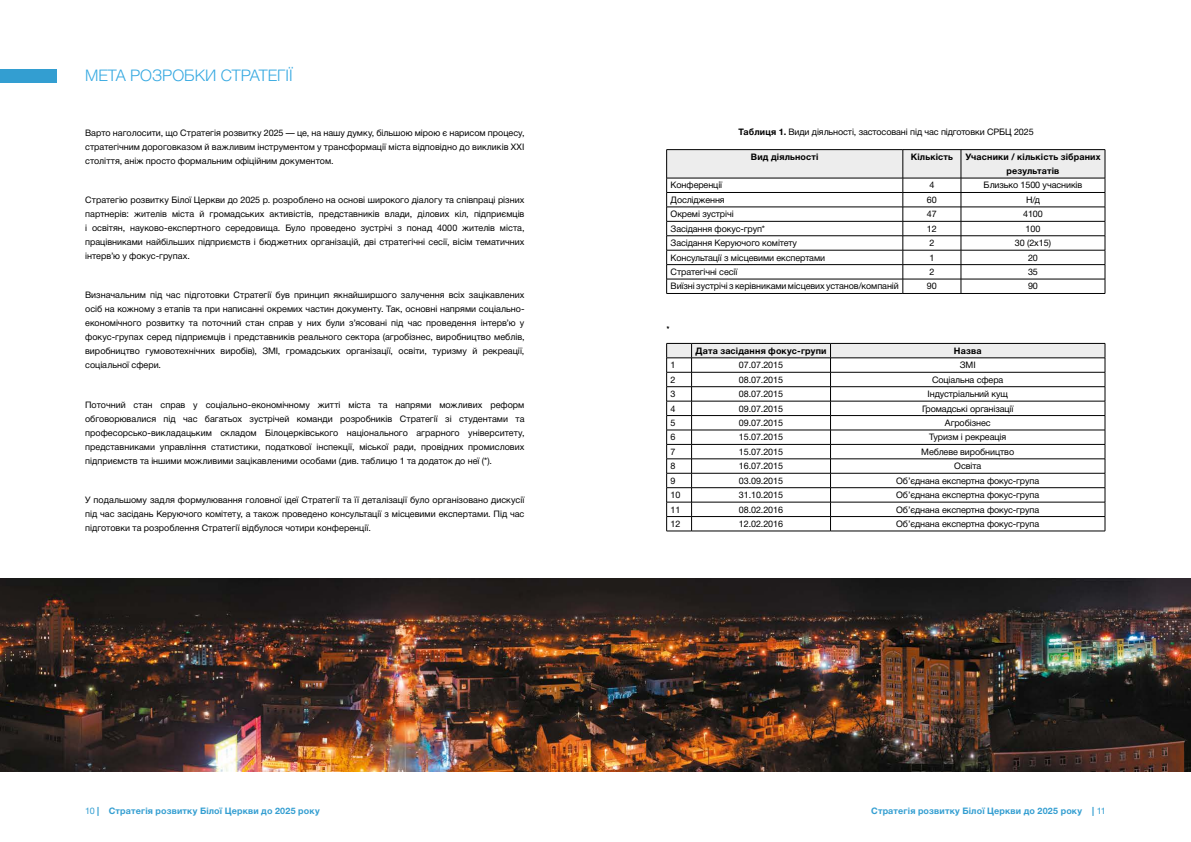
<style>
.page{position:relative;width:1191px;height:842px;background:#fff}
.page>*{position:absolute;margin:0;border:0;box-sizing:border-box;transform-origin:0 0}
.t1{font:300 16px "Helvetica Neue Cyr";color:#36a9e1}
.t2{font:9px/14px "Helvetica Neue Cyr";letter-spacing:-.01em;color:#000;text-align:justify}
.t3{font:700 9px/14px "Helvetica Neue Cyr";letter-spacing:.02em;color:#000;text-align:center}
.t4{font:700 9px "Helvetica Neue Cyr";letter-spacing:.015em;color:#339ed1}
.s1{font-weight:700}
.s2{font-weight:400}
</style>
<div class="page">
<div style="left:0;top:70px;width:57px;height:13px;background:#339ed1"></div>
<img style="left:0;top:579px;width:1191px;height:192px">
<hr style="left:666px;top:149px;width:237px;height:1px;background:#000">
<hr style="left:903px;top:149px;width:58px;height:1px;background:#000">
<hr style="left:961px;top:149px;width:144px;height:1px;background:#000">
<svg style="left:666px;top:150px;width:439px;height:143px"></svg>
<hr style="left:666px;top:293px;width:237px;height:1px;background:#000">
<hr style="left:903px;top:293px;width:58px;height:1px;background:#000">
<hr style="left:961px;top:293px;width:144px;height:1px;background:#000">
<svg style="left:666px;top:343px;width:439px;height:189px"></svg>
<hr style="left:830px;top:358px;width:275px;height:1px;background:#000">
<h1 class="t1" style="left:85px;top:67px;width:209px">МЕТА РОЗРОБКИ СТРАТЕГІЇ</h1>
<p class="t2" style="left:85px;top:126px;width:441px">Варто наголосити, що Стратегія розвитку 2025 — це, на нашу думку, більшою мірою є нарисом процесу, стратегічним дороговказом й важливим інструментом у трансформації міста відповідно до викликів ХХІ століття, аніж просто формальним офіційним документом.</p>
<p class="t2" style="left:85px;top:193px;width:441px">Стратегію розвитку Білої Церкви до 2025 р. розроблено на основі широкого діалогу та співпраці різних партнерів: жителів міста й громадських активістів, представників влади, ділових кіл, підприємців і освітян, науково-експертного середовища. Було проведено зустрічі з понад 4000 жителів міста, працівниками найбільших підприємств і бюджетних організацій, дві стратегічні сесії, вісім тематичних інтерв’ю у фокус-групах.</p>
<p class="t2" style="left:85px;top:288px;width:441px">Визначальним під час підготовки Стратегії був принцип якнайширшого залучення всіх зацікавлених осіб на кожному з етапів та при написанні окремих частин документу. Так, основні напрями соціально&shy;економічного розвитку та поточний стан справ у них були з’ясовані під час проведення інтерв’ю у фокус-групах серед підприємців і представників реального сектора (агробізнес, виробництво меблів, виробництво гумовотехнічних виробів), ЗМІ, громадських організації, освіти, туризму й рекреації, соціальної сфери.</p>
<p class="t2" style="left:85px;top:398px;width:441px">Поточний стан справ у соціально-економічному житті міста та напрями можливих реформ обговорювалися під час багатьох зустрічей команди розробників Стратегії зі студентами та професорсько-викладацьким складом Білоцерківського національного аграрного університету, представниками управління статистики, податкової інспекції, міської ради, провідних промислових підприємств та іншими можливими зацікавленими особами (див. таблицю 1 та додаток до неї (*).</p>
<p class="t2" style="left:85px;top:493px;width:441px">У подальшому задля формулювання головної ідеї Стратегії та її деталізації було організовано дискусії під час засідань Керуючого комітету, а також проведено консультації з місцевими експертами. Під час підготовки та розроблення Стратегії відбулося чотири конференції.</p>
<p class="t2" style="left:738px;top:125px;width:297px"><span class="s1">Таблиця 1.</span> Види діяльності, застосовані під час підготовки СРБЦ 2025</p>
<p class="t3" style="left:751px;top:150px;width:69px">Вид діяльності</p>
<p class="t3" style="left:910px;top:150px;width:44px">Кількість</p>
<p class="t3" style="left:965px;top:150px;width:137px">Учасники / кількість зібраних результатів</p>
<p class="t2" style="left:670px;top:178px;width:53px">Конференції</p>
<p class="t2" style="left:929px;top:178px;width:7px">4</p>
<p class="t2" style="left:983px;top:178px;width:100px">Близько 1500 учасників</p>
<p class="t2" style="left:670px;top:193px;width:56px">Дослідження</p>
<p class="t2" style="left:927px;top:193px;width:11px">60</p>
<p class="t2" style="left:1026px;top:193px;width:15px">Н/д</p>
<p class="t2" style="left:670px;top:207px;width:65px">Окремі зустрічі</p>
<p class="t2" style="left:927px;top:207px;width:11px">47</p>
<p class="t2" style="left:1023px;top:207px;width:21px">4100</p>
<p class="t2" style="left:670px;top:222px;width:96px">Засідання фокус-груп*</p>
<p class="t2" style="left:927px;top:222px;width:11px">12</p>
<p class="t2" style="left:1025px;top:222px;width:16px">100</p>
<p class="t2" style="left:670px;top:236px;width:128px">Засідання Керуючого комітету</p>
<p class="t2" style="left:929px;top:236px;width:7px">2</p>
<p class="t2" style="left:1015px;top:236px;width:38px">30 (2x15)</p>
<p class="t2" style="left:670px;top:251px;width:156px">Консультації з місцевими експертами</p>
<p class="t2" style="left:929px;top:251px;width:7px">1</p>
<p class="t2" style="left:1028px;top:251px;width:11px">20</p>
<p class="t2" style="left:670px;top:265px;width:68px">Стратегічні сесії</p>
<p class="t2" style="left:929px;top:265px;width:7px">2</p>
<p class="t2" style="left:1028px;top:265px;width:11px">35</p>
<p class="t2" style="left:670px;top:279px;width:230px">Виїзні зустрічі з керівниками місцевих установ/компаній</p>
<p class="t2" style="left:927px;top:279px;width:11px">90</p>
<p class="t2" style="left:1028px;top:279px;width:11px">90</p>
<p class="t3" style="left:695px;top:344px;width:132px">Дата засідання фокус-групи</p>
<p class="t3" style="left:954px;top:344px;width:29px">Назва</p>
<p class="t2" style="left:670px;top:358px;width:7px">1</p>
<p class="t2" style="left:739px;top:358px;width:46px">07.07.2015</p>
<p class="t2" style="left:959px;top:358px;width:17px">ЗМІ</p>
<p class="t2" style="left:670px;top:373px;width:7px">2</p>
<p class="t2" style="left:739px;top:373px;width:46px">08.07.2015</p>
<p class="t2" style="left:932px;top:373px;width:73px">Соціальна сфера</p>
<p class="t2" style="left:670px;top:387px;width:7px">3</p>
<p class="t2" style="left:739px;top:387px;width:46px">08.07.2015</p>
<p class="t2" style="left:927px;top:387px;width:82px">Індустріальний кущ</p>
<p class="t2" style="left:670px;top:401px;width:7px">4</p>
<p class="t2" style="left:739px;top:401px;width:46px">09.07.2015</p>
<p class="t2" style="left:922px;top:401px;width:93px">Громадські організації</p>
<p class="t2" style="left:670px;top:416px;width:7px">5</p>
<p class="t2" style="left:739px;top:416px;width:46px">09.07.2015</p>
<p class="t2" style="left:945px;top:416px;width:47px">Агробізнес</p>
<p class="t2" style="left:670px;top:430px;width:7px">6</p>
<p class="t2" style="left:739px;top:430px;width:46px">15.07.2015</p>
<p class="t2" style="left:929px;top:430px;width:78px">Туризм і рекреація</p>
<p class="t2" style="left:670px;top:445px;width:7px">7</p>
<p class="t2" style="left:739px;top:445px;width:46px">15.07.2015</p>
<p class="t2" style="left:921px;top:445px;width:94px">Меблеве виробництво</p>
<p class="t2" style="left:670px;top:459px;width:7px">8</p>
<p class="t2" style="left:739px;top:459px;width:46px">16.07.2015</p>
<p class="t2" style="left:954px;top:459px;width:28px">Освіта</p>
<p class="t2" style="left:670px;top:474px;width:7px">9</p>
<p class="t2" style="left:739px;top:474px;width:46px">03.09.2015</p>
<p class="t2" style="left:896px;top:474px;width:144px">Об’єднана експертна фокус-група</p>
<p class="t2" style="left:670px;top:488px;width:11px">10</p>
<p class="t2" style="left:739px;top:488px;width:46px">31.10.2015</p>
<p class="t2" style="left:896px;top:488px;width:144px">Об’єднана експертна фокус-група</p>
<p class="t2" style="left:670px;top:502px;width:11px">11</p>
<p class="t2" style="left:739px;top:502px;width:46px">08.02.2016</p>
<p class="t2" style="left:896px;top:502px;width:144px">Об’єднана експертна фокус-група</p>
<p class="t2" style="left:670px;top:517px;width:11px">12</p>
<p class="t2" style="left:739px;top:517px;width:46px">12.02.2016</p>
<p class="t2" style="left:896px;top:517px;width:144px">Об’єднана експертна фокус-група</p>
<p class="t4" style="left:85px;top:806px;width:236px"><span class="s2">10</span> | Стратегія розвитку Білої Церкви до 2025 року</p>
<p class="t4" style="left:871px;top:806px;width:236px">Стратегія розвитку Білої Церкви до 2025 року | <span class="s2">11</span></p>
</div>
